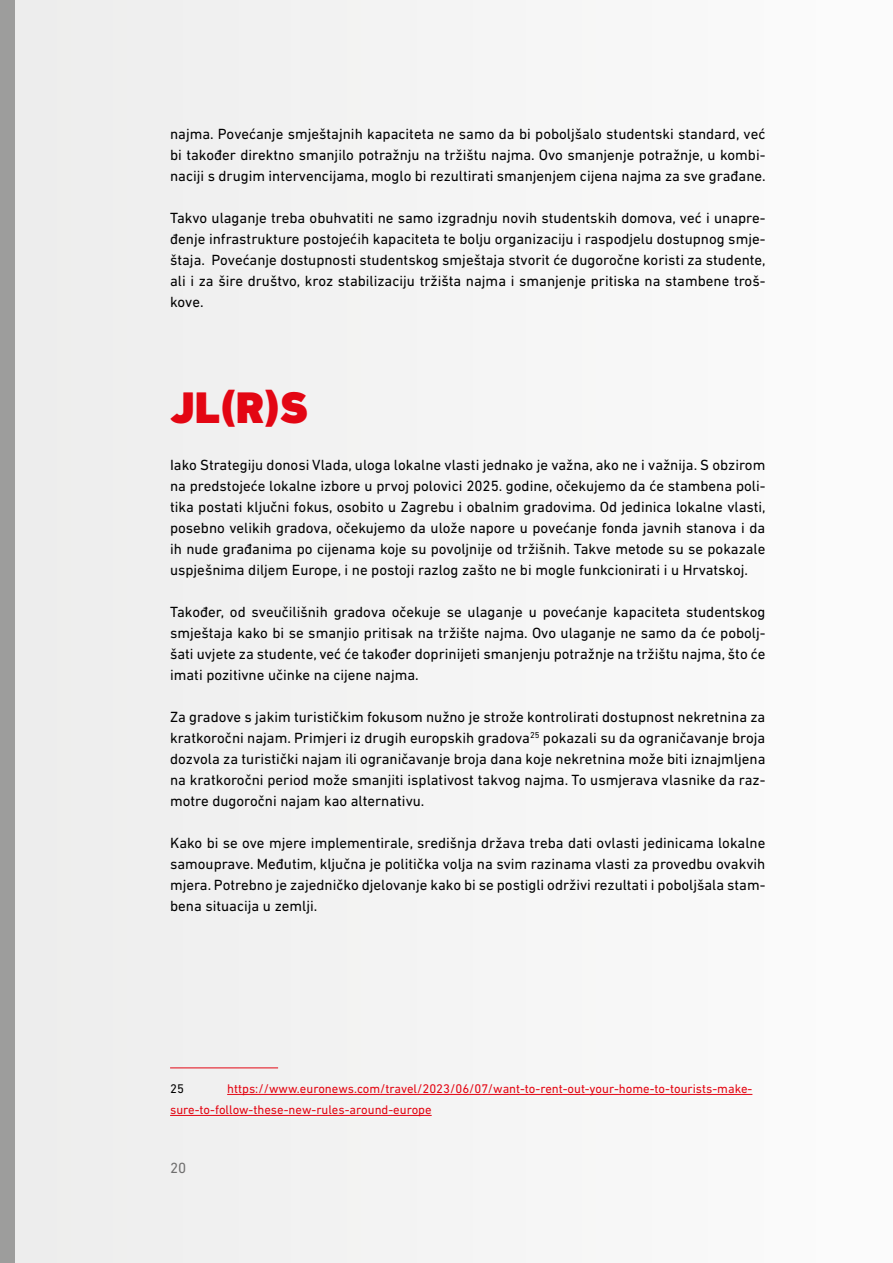
<style>
.page{position:relative;width:893px;height:1263px;background:#f4f4f4}
.page>*{position:absolute;margin:0;border:0;box-sizing:border-box;transform-origin:0 0}
.t1{font:900 45px "DIN Next LT Pro";color:#e30613}
.t2{font:15px/21px "DIN Next LT Pro";color:#000;text-align:justify}
.t3{font:15px "DIN Next LT Pro";color:#706f6f}
.t4{font:12.75px/21px "DIN Next LT Pro";color:#e30613}
.t5{font:12.75px "DIN Next LT Pro";color:#000}
</style>
<div class="page">
<hr style="left:170px;top:1068px;width:108px;height:1px;background:#e30613">
<hr style="left:227px;top:1094px;width:525px;height:1px;background:#e30613">
<hr style="left:170px;top:1115px;width:262px;height:1px;background:#e30613">
<div style="left:0;top:0;width:14px;height:1263px;background:#9d9d9c"></div>
<p class="t2" style="left:170px;top:123px;width:597px">najma. Povećanje smještajnih kapaciteta ne samo da bi poboljšalo studentski standard, već bi također direktno smanjilo potražnju na tržištu najma. Ovo smanjenje potražnje, u kombi&shy;naciji s drugim intervencijama, moglo bi rezultirati smanjenjem cijena najma za sve građane.</p>
<p class="t2" style="left:170px;top:207px;width:597px">Takvo ulaganje treba obuhvatiti ne samo izgradnju novih studentskih domova, već i unapre&shy;đenje infrastrukture postojećih kapaciteta te bolju organizaciju i raspodjelu dostupnog smje&shy;štaja. Povećanje dostupnosti studentskog smještaja stvorit će dugoročne koristi za studente, ali i za šire društvo, kroz stabilizaciju tržišta najma i smanjenje pritiska na stambene troš&shy;kove.</p>
<h1 class="t1" style="left:170px;top:381px;width:139px">JL(R)S</h1>
<p class="t2" style="left:170px;top:454px;width:597px">Iako Strategiju donosi Vlada, uloga lokalne vlasti jednako je važna, ako ne i važnija. S obzirom na predstojeće lokalne izbore u prvoj polovici 2025. godine, očekujemo da će stambena poli&shy;tika postati ključni fokus, osobito u Zagrebu i obalnim gradovima. Od jedinica lokalne vlasti, posebno velikih gradova, očekujemo da ulože napore u povećanje fonda javnih stanova i da ih nude građanima po cijenama koje su povoljnije od tržišnih. Takve metode su se pokazale uspješnima diljem Europe, i ne postoji razlog zašto ne bi mogle funkcionirati i u Hrvatskoj.</p>
<p class="t2" style="left:170px;top:601px;width:597px">Također, od sveučilišnih gradova očekuje se ulaganje u povećanje kapaciteta studentskog smještaja kako bi se smanjio pritisak na tržište najma. Ovo ulaganje ne samo da će pobolj&shy;šati uvjete za studente, već će također doprinijeti smanjenju potražnje na tržištu najma, što će imati pozitivne učinke na cijene najma.</p>
<p class="t2" style="left:170px;top:706px;width:597px">Za gradove s jakim turističkim fokusom nužno je strože kontrolirati dostupnost nekretnina za kratkoročni najam. Primjeri iz drugih europskih gradova<sup>25</sup> pokazali su da ograničavanje broja dozvola za turistički najam ili ograničavanje broja dana koje nekretnina može biti iznajmljena na kratkoročni period može smanjiti isplativost takvog najma. To usmjerava vlasnike da raz&shy;motre dugoročni najam kao alternativu.</p>
<p class="t2" style="left:170px;top:833px;width:597px">Kako bi se ove mjere implementirale, središnja država treba dati ovlasti jedinicama lokalne samouprave. Međutim, ključna je politička volja na svim razinama vlasti za provedbu ovakvih mjera. Potrebno je zajedničko djelovanje kako bi se postigli održivi rezultati i poboljšala stam&shy;bena situacija u zemlji.</p>
<p class="t4" style="left:170px;top:1078px;width:584px;text-indent:57px">https://www.euronews.com/travel/2023/06/07/want-to-rent-out-your-home-to-tourists-make&shy;sure-to-follow-these-new-rules-around-europe</p>
<p class="t5" style="left:170px;top:1081px;width:15px">25</p>
<p class="t3" style="left:170px;top:1159px;width:18px">20</p>
</div>
